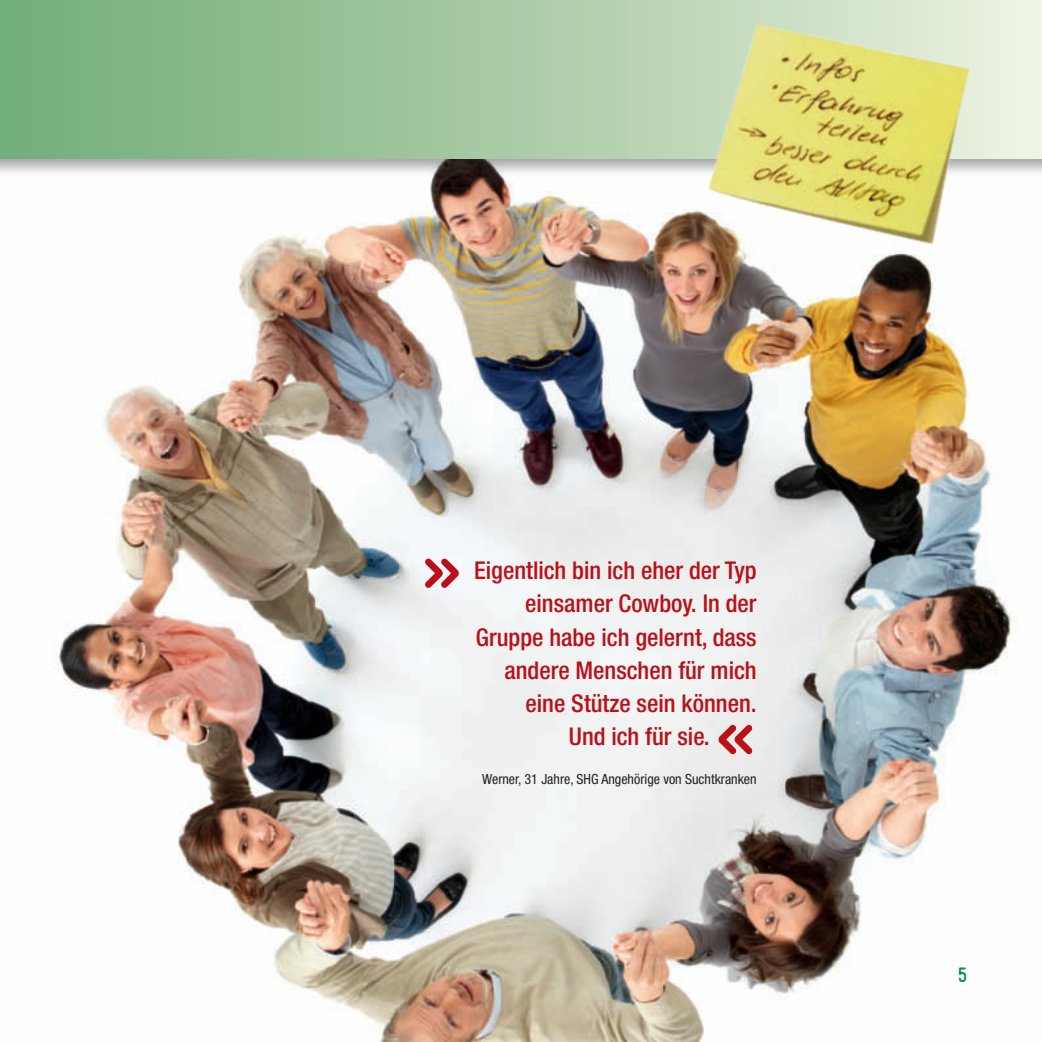
<style>
.page{position:relative;width:1042px;height:1042px;background:#fff}
.page>*{position:absolute;margin:0;border:0;box-sizing:border-box;transform-origin:0 0}
.t1{font:700 70px "Gravur Condensed";color:#bb1018}
.t2{font:500 condensed 24.5px "Helvetica Neue LT Pro";color:#bb1018}
.t3{font:700 21px "Gravur Condensed";color:#06934a}
.t4{font:condensed 14px "Helvetica Neue LT Pro";color:#231f20}
</style>
<div class="page">
<img style="left:53px;top:177px;width:963px;height:865px">
<div style="left:0;top:0;width:1042px;height:177px;background:#231f20;opacity:.4"></div>
<svg style="left:0;top:0;width:586px;height:159px;background:#91be92"></svg>
<img style="left:586px;top:0;width:456px;height:391px">
<h1 class="t1" style="left:421px;top:529px;width:43px">»</h1>
<p class="t2" style="left:474px;top:556px;width:284px">Eigentlich bin ich eher der Typ</p>
<p class="t2" style="left:525px;top:589px;width:233px">einsamer Cowboy. In der</p>
<p class="t2" style="left:476px;top:622px;width:282px">Gruppe habe ich gelernt, dass</p>
<p class="t2" style="left:504px;top:655px;width:254px">andere Menschen für mich</p>
<p class="t2" style="left:525px;top:689px;width:233px">eine Stütze sein können.</p>
<p class="t2" style="left:569px;top:722px;width:142px">Und ich für sie.</p>
<h1 class="t1" style="left:715px;top:695px;width:43px">«</h1>
<p class="t4" style="left:482px;top:771px;width:276px">Werner, 31 Jahre, SHG Angehörige von Suchtkranken</p>
<p class="t3" style="left:958px;top:963px;width:11px">5</p>
</div>
